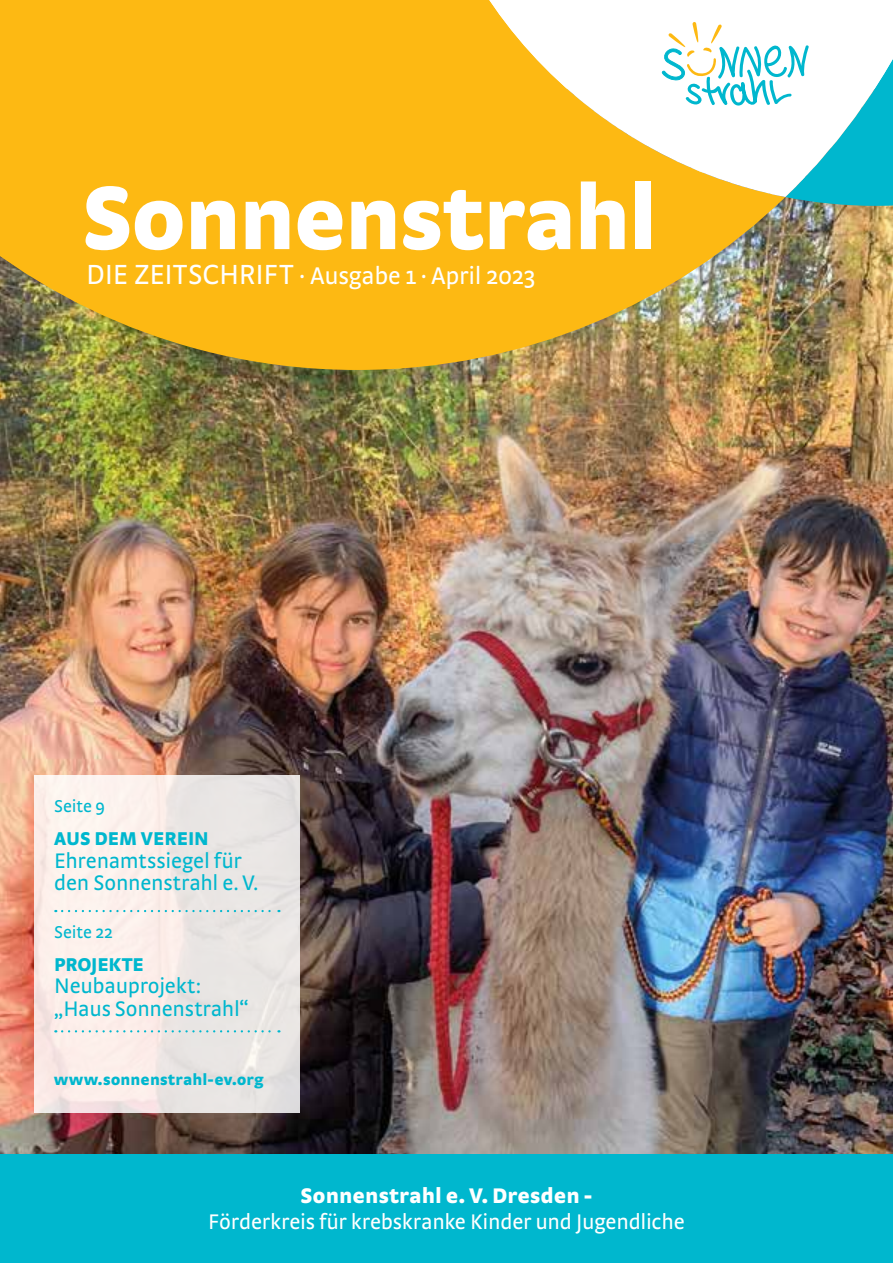
<style>
.page{position:relative;width:893px;height:1263px;background:#fff}
.page>*{position:absolute;margin:0;border:0;box-sizing:border-box;transform-origin:0 0}
.t1{font:900 94.5px "Strada Pro";letter-spacing:-.025em;color:#fff}
.t2{font:25.35px "Strada Pro";letter-spacing:-.01em;color:#fff}
.t3{font:22.2px/22.5px "Strada Pro";letter-spacing:-.01em;color:#00b7ce}
.t4{font:22.2px "Strada Pro";letter-spacing:-.01em;color:#fff}
.t5{font:900 22.2px "Strada Pro";color:#fff}
.t6{font:900 19.5px "Strada Pro";color:#00b7ce}
.t7{font:18px "Strada Pro";color:#00b7ce}
.t8{font:900 16.5px "Strada Pro";letter-spacing:.01em;color:#00b7ce}
.s1{font-size:29.1px}
</style>
<div class="page">
<img style="left:0;top:206px;width:893px;height:948px">
<img style="left:0;top:0;width:785px;height:370px">
<svg style="left:410px;top:0;width:251px;height:197px;fill:#fdb913"></svg>
<div style="left:0;top:1154px;width:893px;height:109px;background:#00b7ce"></div>
<svg style="left:661px;top:0;width:232px;height:206px"></svg>
<div style="left:34px;top:775px;width:266px;height:337px;background:linear-gradient(to right,#fff1ec,#e3e2e1)"></div>
<svg style="left:62px;top:910px;width:217px;height:2px"></svg>
<svg style="left:62px;top:1030px;width:217px;height:2px"></svg>
<h1 class="t1" style="left:82px;top:147px;width:577px">Sonnenstrahl</h1>
<p class="t2" style="left:86px;top:258px;width:450px"><span class="s1">DIE ZEITSCHRIFT</span> · Ausgabe 1 · April 2023</p>
<p class="t7" style="left:54px;top:794px;width:52px">Seite 9</p>
<p class="t6" style="left:54px;top:824px;width:156px">AUS DEM VEREIN</p>
<p class="t3" style="left:54px;top:848px;width:206px">Ehrenamtssiegel für den Sonnenstrahl e. V.</p>
<p class="t7" style="left:54px;top:919px;width:60px">Seite 22</p>
<p class="t6" style="left:54px;top:950px;width:91px">PROJEKTE</p>
<p class="t3" style="left:54px;top:973px;width:196px">Neubauprojekt: „Haus Sonnenstrahl“</p>
<p class="t7" style="left:84px;top:855px;width:59px">Seite 21</p>
<p class="t7" style="left:84px;top:958px;width:59px">Seite 21</p>
<p class="t6" style="left:84px;top:989px;width:92px">PROJEKTE</p>
<p class="t8" style="left:54px;top:1067px;width:211px">www.sonnenstrahl-ev.org</p>
<p class="t5" style="left:301px;top:1179px;width:293px">Sonnenstrahl e. V. Dresden -</p>
<p class="t4" style="left:208px;top:1206px;width:478px">Förderkreis für krebskranke Kinder und Jugendliche</p>
</div>
